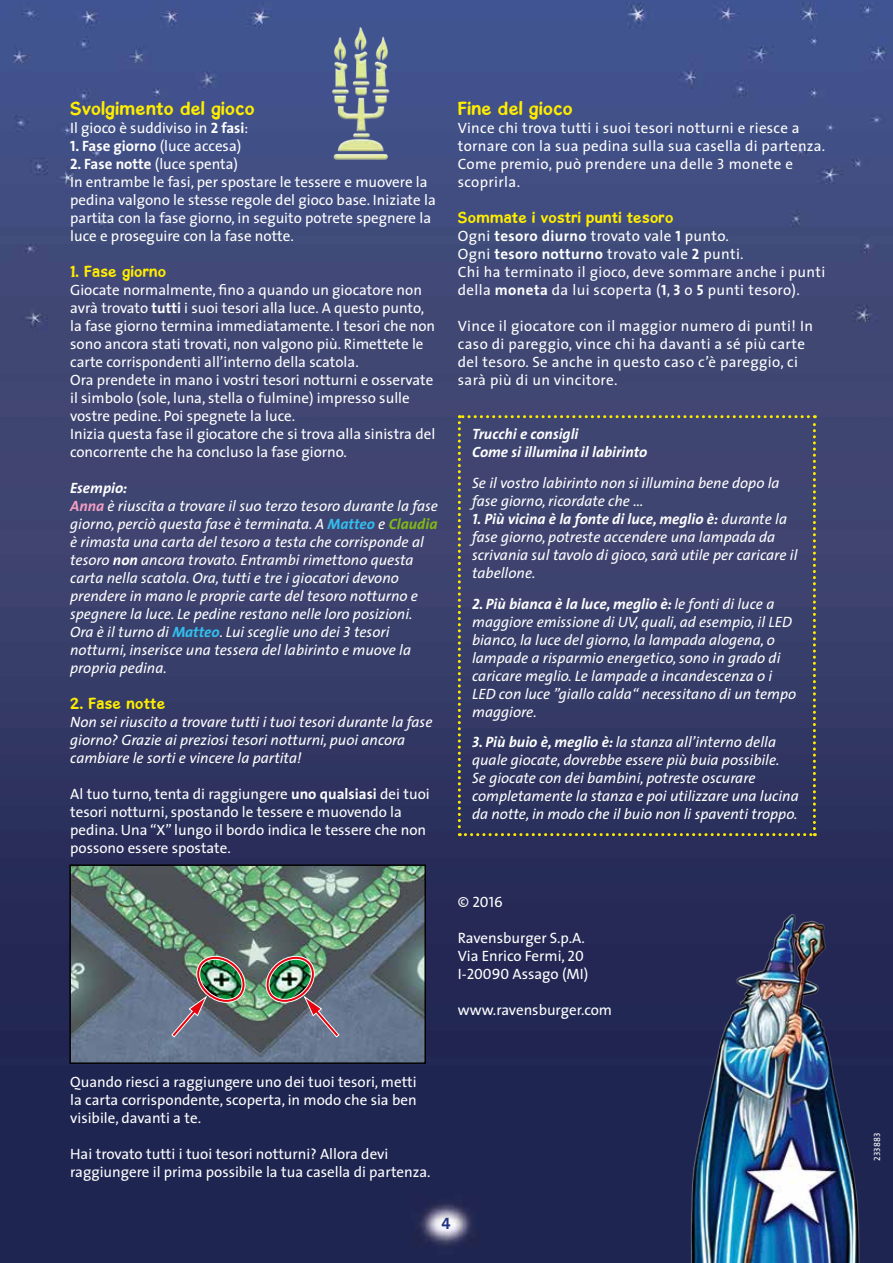
<style>
.page{position:relative;width:893px;height:1263px;background:#fff}
.page>*{position:absolute;margin:0;border:0;box-sizing:border-box;transform-origin:0 0}
.t1{font:700 19.5px "Gosmick Sans";letter-spacing:.025em;color:#ffed00}
.t2{font:700 16.5px "Gosmick Sans";letter-spacing:.025em;color:#ffed00}
.t3{font:16.5px "The Sans Bold Caps";color:#223382}
.t4{font:italic 15px/18px "The Sans";color:#fff}
.t5{font:15px/18px "The Sans";color:#fff}
.t6{font:15px/18px "The Sans";letter-spacing:.025em;color:#fff}
.t7{font:15px/18px "The Sans";letter-spacing:.02em;color:#fff}
.t8{font:italic 700 15px/18px "The Sans";color:#fff}
.t9{font:15px "The Sans Caps";color:#fff}
.t10{font:9px "The Sans Caps";color:#fff}
.s1{font-family:"The Sans Bold Caps"}
.s2{font-weight:700}
.s3{font-weight:700;color:#f39dc2}
.s4{font-weight:700;color:#33beed}
.s5{font-weight:700;color:#82ba14}
.s6{font-family:"The Sans Caps"}
.s7{font-family:"The Sans"}
</style>
<div class="page">
<img style="left:0;top:0;width:893px;height:1263px">
<img style="left:72px;top:867px;width:351px;height:194px">
<img style="left:171px;top:956px;width:75px;height:81px">
<img style="left:262px;top:956px;width:77px;height:81px">
<div style="left:69px;top:864px;width:357px;height:200px;border:2px solid #000"></div>
<img style="left:278px;top:22px;width:168px;height:144px">
<img style="left:652px;top:873px;width:240px;height:390px">
<svg style="left:458px;top:415px;width:358px;height:421px;background:#3a3f68"></svg>
<img style="left:690px;top:1059px;width:203px;height:204px">
<h1 class="t1" style="left:70px;top:96px;width:186px">Svolgimento del gioco</h1>
<p class="t5" style="left:70px;top:118px;width:180px">Il gioco è suddiviso in <span class="s1">2</span> <span class="s2">fasi</span>:</p>
<p class="t5" style="left:70px;top:136px;width:173px"><span class="s1">1.</span> <span class="s2">Fase giorno</span> (luce accesa)</p>
<p class="t5" style="left:70px;top:154px;width:367px"><span class="s1">2.</span> <span class="s2">Fase notte</span> (luce spenta)<br>In entrambe le fasi, per spostare le tessere e muovere la pedina valgono le stesse regole del gioco base. Iniziate la partita con la fase giorno, in seguito potrete spegnere la luce e proseguire con la fase notte.</p>
<p class="t2" style="left:70px;top:261px;width:97px">1. Fase giorno</p>
<p class="t5" style="left:70px;top:280px;width:367px">Giocate normalmente, fino a quando un giocatore non avrà trovato <span class="s2">tutti</span> i suoi tesori alla luce. A questo punto, la fase giorno termina immediatamente. I tesori che non sono ancora stati trovati, non valgono più. Rimettete le carte corrispondenti all’interno della scatola.<br>Ora prendete in mano i vostri tesori notturni e osservate il simbolo (sole, luna, stella o fulmine) impresso sulle vostre pedine. Poi spegnete la luce.<br>Inizia questa fase il giocatore che si trova alla sinistra del concorrente che ha concluso la fase giorno.</p>
<p class="t4" style="left:70px;top:478px;width:369px"><span class="s2">Esempio:<br></span><span class="s3">Anna</span> è riuscita a trovare il suo terzo tesoro durante la fase giorno, perciò questa fase è terminata. A <span class="s4">Matteo</span> e <span class="s5">Claudia </span>è rimasta una carta del tesoro a testa che corrisponde al tesoro <span class="s2">non</span> ancora trovato. Entrambi rimettono questa carta nella scatola. Ora, tutti e tre i giocatori devono prendere in mano le proprie carte del tesoro notturno e spegnere la luce. Le pedine restano nelle loro posizioni.<br>Ora è il turno di <span class="s4">Matteo</span>. Lui sceglie uno dei <span class="s6">3</span> tesori notturni, inserisce una tessera del labirinto e muove la propria pedina.</p>
<p class="t2" style="left:70px;top:693px;width:97px">2. Fase notte</p>
<p class="t4" style="left:70px;top:712px;width:364px">Non sei riuscito a trovare tutti i tuoi tesori durante la fase giorno? Grazie ai preziosi tesori notturni, puoi ancora cambiare le sorti e vincere la partita!</p>
<p class="t5" style="left:70px;top:784px;width:361px">Al tuo turno, tenta di raggiungere <span class="s2">uno qualsiasi</span> dei tuoi tesori notturni, spostando le tessere e muovendo la pedina. Una “X” lungo il bordo indica le tessere che non possono essere spostate.</p>
<h1 class="t1" style="left:458px;top:96px;width:116px">Fine del gioco</h1>
<p class="t7" style="left:458px;top:118px;width:369px">Vince chi trova tutti i suoi tesori notturni e riesce a tornare con la sua pedina sulla sua casella di partenza.<br>Come premio, può prendere una delle <span class="s6">3</span> monete e scoprirla.</p>
<p class="t2" style="left:458px;top:207px;width:217px">Sommate i vostri punti tesoro</p>
<p class="t6" style="left:458px;top:226px;width:369px">Ogni <span class="s2">tesoro diurno</span> trovato vale <span class="s1">1</span> punto.<br>Ogni <span class="s2">tesoro notturno</span> trovato vale <span class="s1">2</span> punti.<br>Chi ha terminato il gioco, deve sommare anche i punti della <span class="s2">moneta</span> da lui scoperta (<span class="s1">1</span>, <span class="s1">3</span> o <span class="s1">5</span> punti tesoro).</p>
<p class="t6" style="left:458px;top:316px;width:357px">Vince il giocatore con il maggior numero di punti! In caso di pareggio, vince chi ha davanti a sé più carte del tesoro. Se anche in questo caso c’è pareggio, ci sarà più di un vincitore.</p>
<p class="t8" style="left:472px;top:425px;width:177px">Trucchi e consigli<br>Come si illumina il labirinto</p>
<p class="t4" style="left:472px;top:473px;width:309px">Se il vostro labirinto non si illumina bene dopo la fase giorno, ricordate che …</p>
<p class="t4" style="left:472px;top:509px;width:327px"><span class="s1">1.</span> <span class="s2">Più vicina è la fonte di luce, meglio è:</span> durante la fase giorno, potreste accendere una lampada da scrivania sul tavolo di gioco, sarà utile per caricare il tabellone.</p>
<p class="t4" style="left:472px;top:594px;width:326px"><span class="s1">2.</span> <span class="s2">Più bianca è la luce, meglio è:</span> le fonti di luce a maggiore emissione di UV, quali, ad esempio, il LED bianco, la luce del giorno, la lampada alogena, o lampade a risparmio energetico, sono in grado di caricare meglio. Le lampade a incandescenza o i LED con luce ”giallo calda“ necessitano di un tempo maggiore.</p>
<p class="t4" style="left:472px;top:733px;width:328px"><span class="s1">3.</span> <span class="s2">Più buio è, meglio è:</span> la stanza all’interno della quale giocate, dovrebbe essere più buia possibile.<br>Se giocate con dei bambini, potreste oscurare completamente la stanza e poi utilizzare una lucina da notte, in modo che il buio non li spaventi troppo.</p>
<p class="t9" style="left:458px;top:889px;width:46px"><span class="s7">©</span> 2016</p>
<p class="t5" style="left:458px;top:928px;width:132px">Ravensburger S.p.A.<br>Via Enrico Fermi, <span class="s6">20<br>I-20090</span> Assago (MI)</p>
<p class="t5" style="left:458px;top:1000px;width:156px">www.ravensburger.com</p>
<p class="t5" style="left:70px;top:1072px;width:348px;text-align:justify">Quando riesci a raggiungere uno dei tuoi tesori, metti la carta corrispondente, scoperta, in modo che sia ben visibile, davanti a te.</p>
<p class="t5" style="left:70px;top:1144px;width:362px">Hai trovato tutti i tuoi tesori notturni? Allora devi raggiungere il prima possibile la tua casella di partenza.</p>
<p class="t3" style="left:441px;top:1210px;width:11px">4</p>
<p class="t10" style="left:870px;top:1161px;width:29px;rotate:-90deg">233883</p>
</div>
